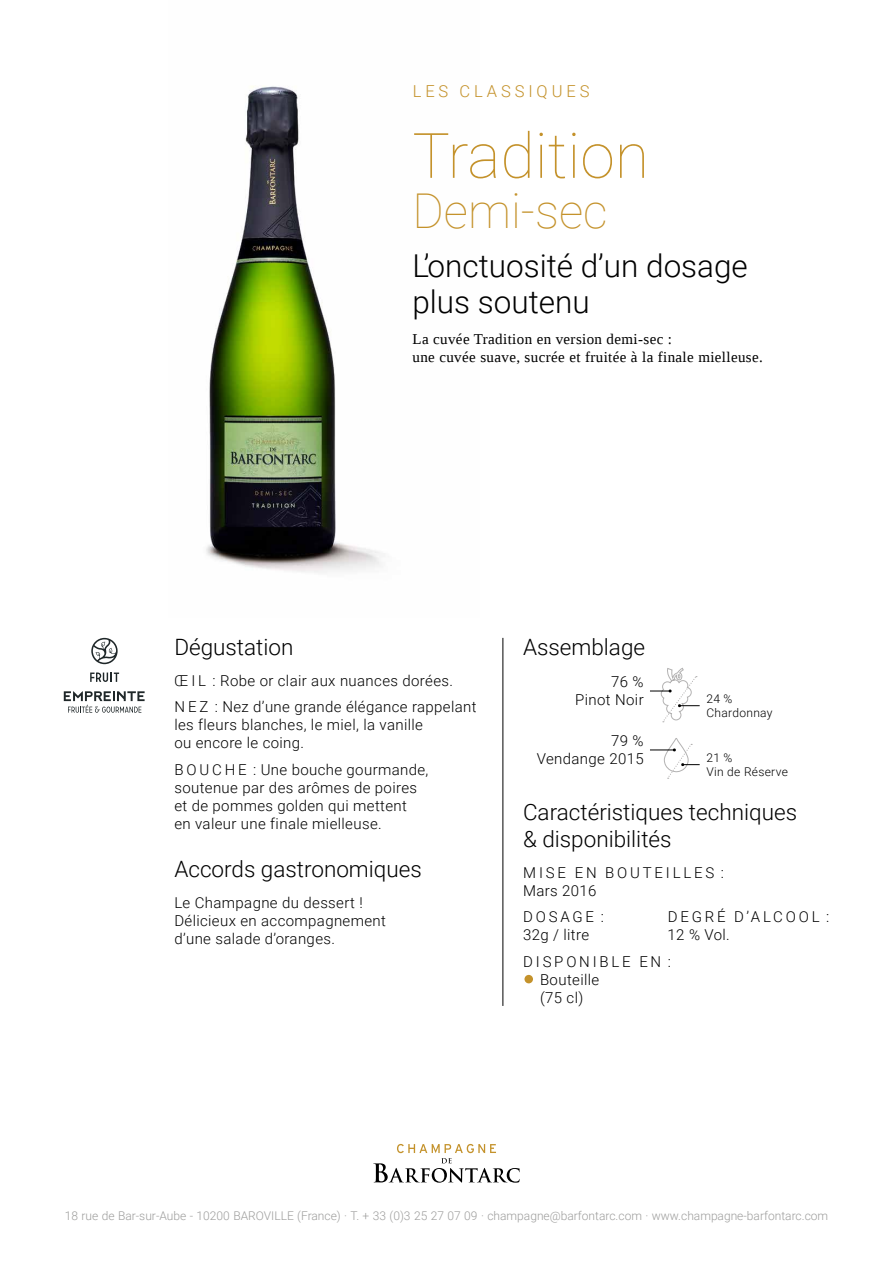
<style>
.page{position:relative;width:893px;height:1263px;background:#fff}
.page>*{position:absolute;margin:0;border:0;box-sizing:border-box;transform-origin:0 0}
.t1{font:100 62.7px "Roboto";color:#c4922b}
.t2{font:100 48px "Roboto";color:#c4922b}
.t3{font:300 31.5px/36px "Roboto";color:#000}
.t4{font:300 22.5px/27px "Roboto";color:#000}
.t5{font:300 16.5px "Roboto";letter-spacing:.235em;color:#c4922b}
.t6{font:300 15px/18px "Roboto";letter-spacing:.025em;color:#000}
.t7{font:15px/18px "Liberation Serif";letter-spacing:.025em;color:#000}
.t8{font:300 15px/18px "Roboto";letter-spacing:.185em;color:#000}
.t9{font:300 15px/17.7px "Roboto";letter-spacing:.105em;color:#000}
.t10{font:300 12px "Roboto";color:#9d9d9c}
.t11{font:300 12px/14.4px "Roboto";letter-spacing:.025em;color:#000}
</style>
<div class="page">
<svg style="left:373px;top:1144px;width:147px;height:39px"></svg>
<img style="left:206px;top:86px;width:175px;height:487px">
<hr style="left:503px;top:638px;width:1px;height:368px;background:#000">
<div style="left:524px;top:975px;width:9px;height:8px;background:#c4922b;border-radius:50%"></div>
<svg style="left:90px;top:672px;width:29px;height:10px"></svg>
<svg style="left:64px;top:691px;width:81px;height:22px"></svg>
<svg style="left:91px;top:638px;width:27px;height:26px"></svg>
<svg style="left:650px;top:667px;width:50px;height:55px"></svg>
<svg style="left:650px;top:738px;width:50px;height:41px"></svg>
<p class="t5" style="left:413px;top:80px;width:178px">LES CLASSIQUES</p>
<h1 class="t1" style="left:412px;top:112px;width:238px">Tradition</h1>
<h2 class="t2" style="left:412px;top:178px;width:197px">Demi-sec</h2>
<h3 class="t3" style="left:412px;top:247px;width:337px">L’onctuosité d’un dosage plus soutenu</h3>
<p class="t7" style="left:412px;top:330px;width:352px">La cuvée Tradition en version demi-sec :<br>une cuvée suave, sucrée et fruitée à la finale mielleuse.</p>
<h3 class="t4" style="left:174px;top:632px;width:121px">Dégustation</h3>
<h3 class="t4" style="left:523px;top:632px;width:124px">Assemblage</h3>
<p class="t6" style="left:175px;top:666px;width:304px;line-height:26.5px">Œ I L : Robe or clair aux nuances dorées.<br>N E Z : Nez d’une grande élégance rappelant</p>
<p class="t6" style="left:174px;top:715px;width:250px">les fleurs blanches, le miel, la vanille ou encore le coing.</p>
<p class="t6" style="left:174px;top:760px;width:256px">B O U C H E : Une bouche gourmande, soutenue par des arômes de poires et de pommes golden qui mettent<br>en valeur une finale mielleuse.</p>
<h3 class="t4" style="left:174px;top:854px;width:249px">Accords gastronomiques</h3>
<p class="t6" style="left:174px;top:893px;width:213px">Le Champagne du dessert !<br>Délicieux en accompagnement d’une salade d’oranges.</p>
<p class="t6" style="left:575px;top:672px;width:70px;text-align:right">76 %<br>Pinot Noir</p>
<p class="t6" style="left:537px;top:731px;width:108px;text-align:right">79 %<br>Vendange 2015</p>
<p class="t11" style="left:706px;top:691px;width:68px">24 %<br>Chardonnay</p>
<p class="t11" style="left:706px;top:750px;width:83px">21 %<br>Vin de Réserve</p>
<h3 class="t4" style="left:523px;top:798px;width:276px">Caractéristiques techniques &amp; disponibilités</h3>
<p class="t8" style="left:523px;top:863px;width:202px">MISE EN BOUTEILLES :<br>Mars 2016</p>
<p class="t6" style="left:523px;top:907px;width:82px">DOSAGE :<br>32g / litre</p>
<p class="t9" style="left:540px;top:952px;width:132px;text-indent:-17px">DISPONIBLE EN :<br>Bouteille<br>(75 cl)</p>
<p class="t8" style="left:668px;top:907px;width:163px">DEGRÉ D’ALCOOL :<br>12 % Vol.</p>
<p class="t10" style="left:65px;top:1208px;width:765px">18 rue de Bar-sur-Aube - 10200 BAROVILLE (France) · T. + 33 (0)3 25 27 07 09 · champagne@barfontarc.com · www.champagne-barfontarc.com</p>
</div>
